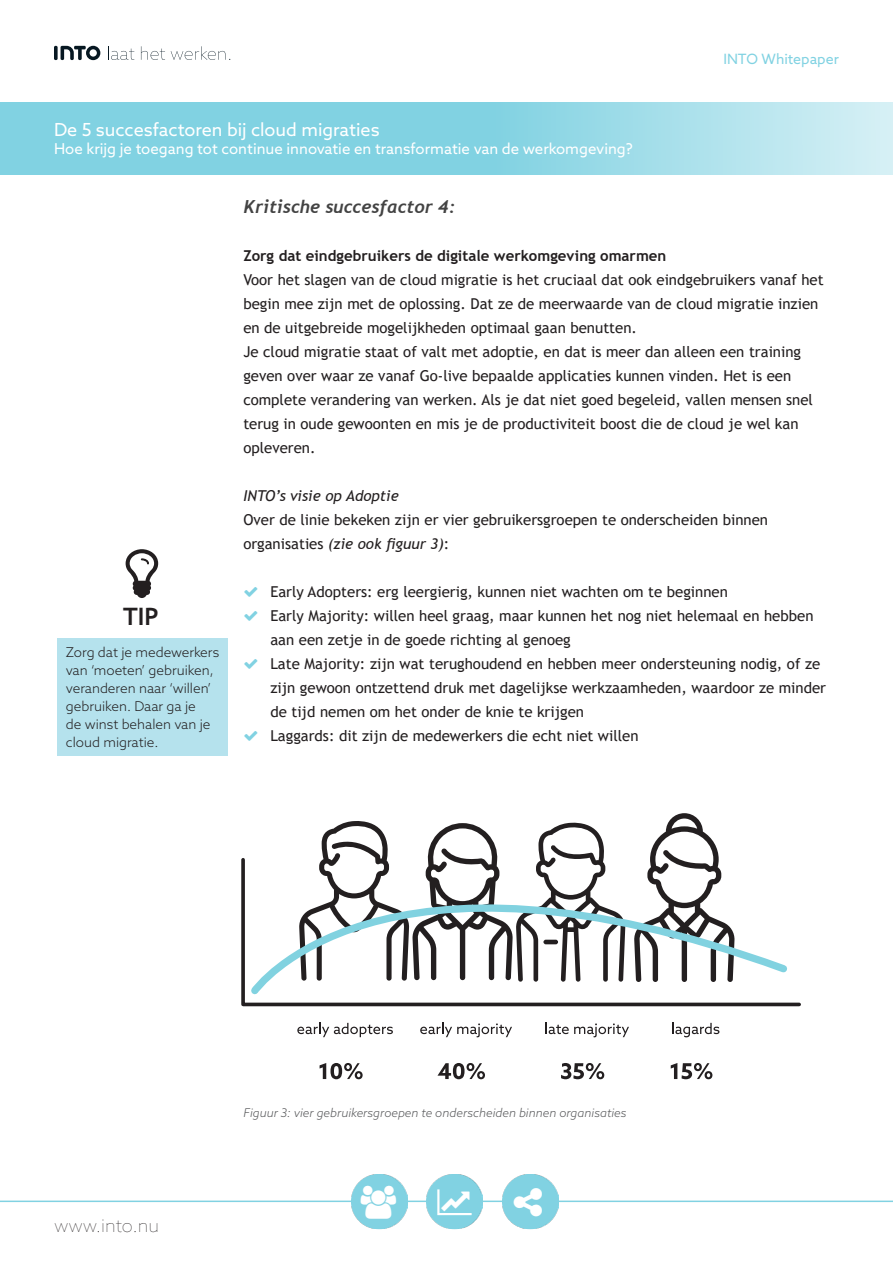
<style>
.page{position:relative;width:893px;height:1263px;background:#fff}
.page>*{position:absolute;margin:0;border:0;box-sizing:border-box;transform-origin:0 0}
.t1{font:700 24px "Trebuchet MS";color:#231f20}
.t2{font:18px "Azo Sans";color:#fff}
.t3{font:italic 700 18px "Trebuchet";color:#434343}
.t4{font:100 18px "Azo Sans";color:#231f20}
.t5{font:15px/24px "Trebuchet MS";color:#231f20}
.t6{font:15px "Azo Sans";color:#fff}
.t7{font:700 15px "Trebuchet MS";color:#231f20}
.t8{font:italic 15px "Trebuchet MS";color:#231f20}
.t9{font:14.25px "Azo Sans";color:#81d2e2}
.t10{font:300 13.5px/18px "Azo Sans";color:#231f20}
.t11{font:italic 300 12px "Azo Sans";color:#57585a}
.s1{font-style:italic}
</style>
<div class="page">
<svg style="left:108px;top:46px;width:26px;height:14px"></svg>
<svg style="left:141px;top:46px;width:24px;height:14px"></svg>
<svg style="left:171px;top:46px;width:59px;height:14px"></svg>
<svg style="left:54px;top:46px;width:4px;height:14px"></svg>
<svg style="left:61px;top:46px;width:39px;height:14px"></svg>
<hr style="left:0;top:1200px;width:353px;height:2px;background:#81d2e2">
<hr style="left:558px;top:1200px;width:335px;height:2px;background:#81d2e2">
<hr style="left:476px;top:1200px;width:35px;height:2px;background:#81d2e2">
<hr style="left:400px;top:1200px;width:34px;height:2px;background:#81d2e2">
<img style="left:481px;top:1191px;width:2px;height:21px">
<img style="left:427px;top:1174px;width:54px;height:54px">
<img style="left:351px;top:1174px;width:55px;height:54px">
<img style="left:502px;top:1174px;width:55px;height:54px">
<div style="left:352px;top:1174px;width:55px;height:55px;background:#81d2e2;border-radius:50%"></div>
<div style="left:427px;top:1174px;width:55px;height:55px;background:#81d2e2;border-radius:50%"></div>
<div style="left:503px;top:1174px;width:55px;height:55px;background:#81d2e2;border-radius:50%"></div>
<svg style="left:0;top:102px;width:893px;height:72px;background:#94d8e6"></svg>
<div style="left:57px;top:638px;width:171px;height:117px;background:#b5e2ed"></div>
<svg style="left:297px;top:1023px;width:96px;height:14px"></svg>
<svg style="left:420px;top:1023px;width:92px;height:14px"></svg>
<svg style="left:545px;top:1023px;width:84px;height:14px"></svg>
<svg style="left:672px;top:1023px;width:47px;height:14px"></svg>
<svg style="left:437px;top:1063px;width:48px;height:16px"></svg>
<svg style="left:320px;top:1063px;width:43px;height:16px"></svg>
<svg style="left:671px;top:1063px;width:41px;height:16px"></svg>
<svg style="left:561px;top:1063px;width:43px;height:16px"></svg>
<svg style="left:670px;top:813px;width:29px;height:7px"></svg>
<svg style="left:321px;top:820px;width:398px;height:36px"></svg>
<svg style="left:241px;top:856px;width:560px;height:151px"></svg>
<p class="t2" style="left:54px;top:117px;width:327px">De 5 succesfactoren bij cloud migraties</p>
<p class="t6" style="left:54px;top:138px;width:580px">Hoe krijg je toegang tot continue innovatie en transformatie van de werkomgeving?</p>
<p class="t9" style="left:723px;top:50px;width:117px">INTO Whitepaper</p>
<p class="t1" style="left:123px;top:601px;width:37px">TIP</p>
<p class="t10" style="left:66px;top:643px;width:155px">Zorg dat je medewerkers van ‘moeten’ gebruiken, veranderen naar ‘willen’ gebruiken. Daar ga je<br>de winst behalen van je cloud migratie.</p>
<p class="t3" style="left:243px;top:195px;width:213px">Kritische succesfactor 4:</p>
<p class="t7" style="left:243px;top:246px;width:424px">Zorg dat eindgebruikers de digitale werkomgeving omarmen</p>
<p class="t5" style="left:243px;top:268px;width:582px">Voor het slagen van de cloud migratie is het cruciaal dat ook eindgebruikers vanaf het begin mee zijn met de oplossing. Dat ze de meerwaarde van de cloud migratie inzien en de uitgebreide mogelijkheden optimaal gaan benutten.</p>
<p class="t5" style="left:243px;top:340px;width:571px">Je cloud migratie staat of valt met adoptie, en dat is meer dan alleen een training geven over waar ze vanaf Go-live bepaalde applicaties kunnen vinden. Het is een complete verandering van werken. Als je dat niet goed begeleid, vallen mensen snel terug in oude gewoonten en mis je de productiviteit boost die de cloud je wel kan opleveren.</p>
<p class="t8" style="left:243px;top:487px;width:157px">INTO’s visie op Adoptie</p>
<p class="t5" style="left:243px;top:508px;width:526px">Over de linie bekeken zijn er vier gebruikersgroepen te onderscheiden binnen organisaties <span class="s1">(zie ook figuur 3)</span>:</p>
<p class="t5" style="left:270px;top:580px;width:459px">Early Adopters: erg leergierig, kunnen niet wachten om te beginnen</p>
<p class="t5" style="left:270px;top:604px;width:545px">Early Majority: willen heel graag, maar kunnen het nog niet helemaal en hebben aan een zetje in de goede richting al genoeg</p>
<p class="t5" style="left:270px;top:652px;width:557px">Late Majority: zijn wat terughoudend en hebben meer ondersteuning nodig, of ze zijn gewoon ontzettend druk met dagelijkse werkzaamheden, waardoor ze minder de tijd nemen om het onder de knie te krijgen</p>
<p class="t5" style="left:270px;top:724px;width:370px">Laggards: dit zijn de medewerkers die echt niet willen</p>
<p class="t4" style="left:54px;top:1214px;width:107px">www.into.nu</p>
<p class="t11" style="left:243px;top:1105px;width:385px">Figuur 3: vier gebruikersgroepen te onderscheiden binnen organisaties</p>
</div>
